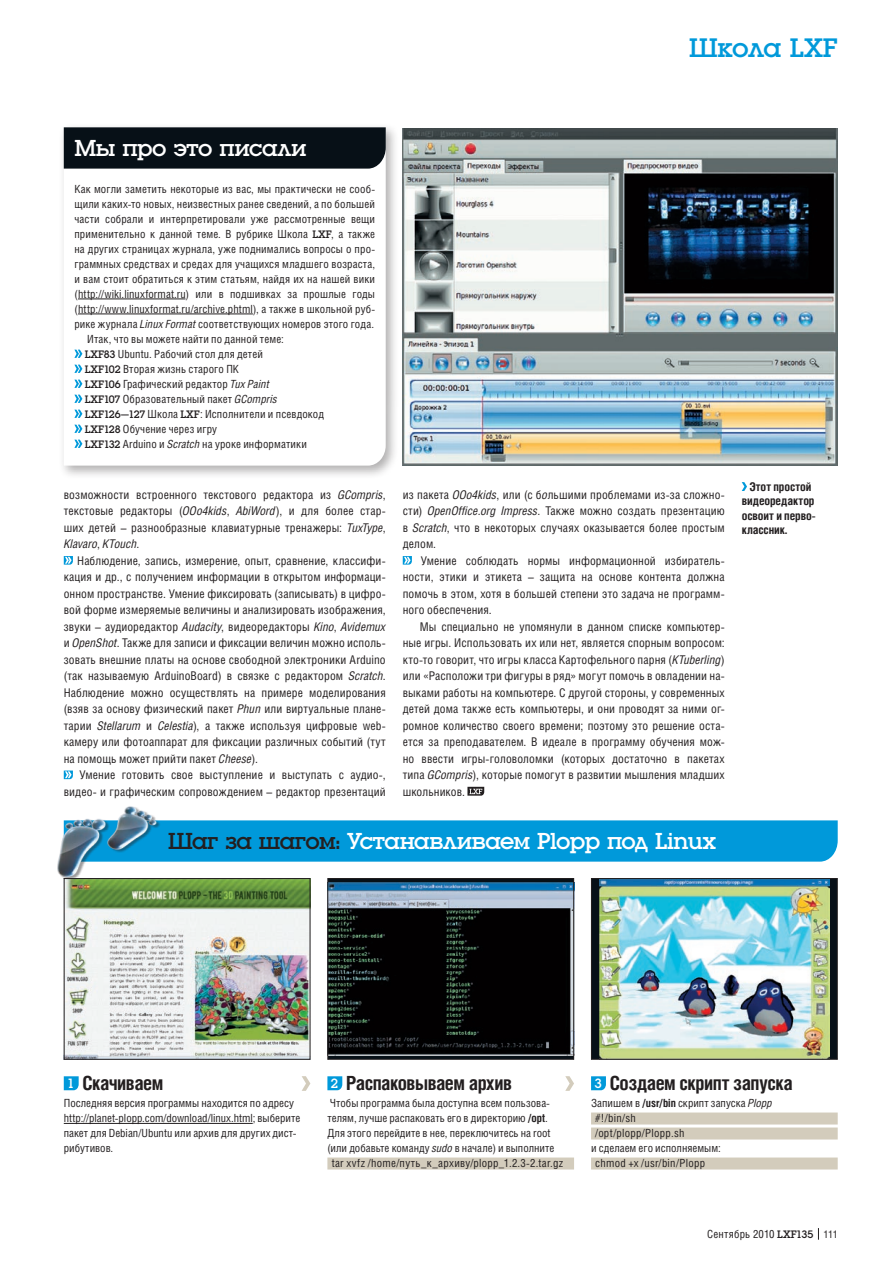
<style>
.page{position:relative;width:893px;height:1263px;background:#fff}
.page>*{position:absolute;margin:0;border:0;box-sizing:border-box;transform-origin:0 0}
.t1{font:27.75px "Luga";letter-spacing:-.015em;color:#0099da}
.Box_Title_Large{font:24px "Luga";letter-spacing:-.02em;color:#fff}
.Step_Subhead{font:700 19.5px "Helios Cond";letter-spacing:-.025em;color:#231f20}
.t2{font:13.95px "Luga";color:#fff}
.Text_1st{font:12px/16.5px "Helios Cond";letter-spacing:.01em;color:#231f20;text-align:justify}
.Text_Indent{font:12px/16.5px "Helios Cond";letter-spacing:.005em;color:#231f20;text-align:justify}
.Image_Caption{font:700 12px/14.2px "Helios Cond";letter-spacing:-.01em;color:#231f20}
.Box_Text_Medium_1s{font:11.25px/15px "Helios Cond";letter-spacing:.01em;color:#231f20;text-align:justify}
.Step_Text{font:11.25px/15px "Helios Cond";color:#231f20}
.Box_Code_1_line{font:11.25px "Helios Cond";letter-spacing:.02em;color:#231f20}
.Box_Text_Medium_in{font:11.25px "Helios Cond";letter-spacing:.01em;color:#231f20}
.s1{font-family:"Luga"}
.s2{font-style:italic}
.s3{color:#231f20}
.s4{font-weight:700}
.s5{font-size:10.5px}
</style>
<div class="page">
<svg style="left:818px;top:1228px;width:1px;height:12px"></svg>
<div style="left:59px;top:122px;width:340px;height:356px;background:#231f20;opacity:.35"></div>
<svg style="left:64px;top:169px;width:322px;height:297px"></svg>
<svg style="left:64px;top:556px;width:9px;height:9px"></svg>
<svg style="left:64px;top:770px;width:9px;height:9px"></svg>
<svg style="left:403px;top:556px;width:9px;height:9px"></svg>
<svg style="left:467px;top:787px;width:17px;height:9px"></svg>
<img style="left:403px;top:128px;width:435px;height:337px">
<svg style="left:742px;top:482px;width:5px;height:9px"></svg>
<div style="left:64px;top:127px;width:322px;height:42px;background:#071017"></div>
<hr style="left:78px;top:299px;width:108px;height:1px;background:#231f20">
<hr style="left:78px;top:314px;width:175px;height:1px;background:#231f20">
<svg style="left:74px;top:350px;width:8px;height:8px"></svg>
<svg style="left:74px;top:365px;width:8px;height:8px"></svg>
<svg style="left:74px;top:380px;width:8px;height:8px"></svg>
<svg style="left:74px;top:395px;width:8px;height:8px"></svg>
<svg style="left:74px;top:410px;width:8px;height:8px"></svg>
<svg style="left:74px;top:425px;width:8px;height:8px"></svg>
<svg style="left:74px;top:440px;width:8px;height:8px"></svg>
<img style="left:66px;top:880px;width:242px;height:178px">
<div style="left:64px;top:878px;width:246px;height:182px;border:1px solid #231f20"></div>
<div style="left:591px;top:878px;width:246px;height:181px;background:#071017"></div>
<img style="left:600px;top:880px;width:229px;height:178px">
<div style="left:591px;top:878px;width:247px;height:182px;border:1px solid #231f20"></div>
<svg style="left:329px;top:880px;width:243px;height:178px"></svg>
<img style="left:329px;top:883px;width:243px;height:172px">
<div style="left:327px;top:878px;width:247px;height:182px;border:1px solid #231f20"></div>
<div style="left:164px;top:820px;width:674px;height:42px;background:#0099da"></div>
<img style="left:57px;top:806px;width:107px;height:80px">
<hr style="left:64px;top:1123px;width:189px;height:1px;background:#231f20">
<svg style="left:64px;top:1076px;width:15px;height:14px"></svg>
<div style="left:327px;top:1157px;width:247px;height:12px;background:#d3ccbc"></div>
<svg style="left:327px;top:1076px;width:15px;height:14px"></svg>
<div style="left:591px;top:1112px;width:247px;height:12px;background:#d3ccbc"></div>
<div style="left:591px;top:1127px;width:247px;height:12px;background:#d3ccbc"></div>
<div style="left:591px;top:1157px;width:247px;height:12px;background:#d3ccbc"></div>
<svg style="left:591px;top:1076px;width:15px;height:14px"></svg>
<svg style="left:302px;top:1076px;width:8px;height:15px"></svg>
<svg style="left:565px;top:1076px;width:9px;height:15px"></svg>
<h1 class="t1" style="left:689px;top:34px;width:149px">Школа LXF</h1>
<p class="Box_Title_Large" style="left:74px;top:137px;width:234px">Мы про это писали</p>
<p class="Box_Text_Medium_1s" style="left:74px;top:181px;width:302px">Как могли заметить некоторые из вас, мы практически не сооб&shy;щили каких-то новых, неизвестных ранее сведений, а по большей части собрали и интерпретировали уже рассмотренные вещи применительно к данной теме. В рубрике Школа <span class="s1">LXF</span>, а также на других страницах журнала, уже поднимались вопросы о про&shy;граммных средствах и средах для учащихся младшего возраста, и вам стоит обратиться к этим статьям, найдя их на нашей вики (http://wiki.linuxformat.ru) или в подшивках за прошлые годы (http://www.linuxformat.ru/archive.phtml), а также в школьной руб&shy;рике журнала <span class="s2">Linux Format</span> соответствующих номеров этого года.</p>
<p class="Box_Text_Medium_in" style="left:87px;top:332px;width:198px">Итак, что вы можете найти по данной теме:</p>
<p class="Box_Text_Medium_1s" style="left:85px;top:346px;width:180px"><span class="s1">LXF83</span> Ubuntu. Рабочий стол для детей</p>
<p class="Box_Text_Medium_1s" style="left:85px;top:361px;width:156px"><span class="s1">LXF102</span> Вторая жизнь старого ПК</p>
<p class="Box_Text_Medium_1s" style="left:85px;top:376px;width:186px"><span class="s1">LXF106</span> Графический редактор <span class="s2">Tux Paint</span></p>
<p class="Box_Text_Medium_1s" style="left:85px;top:391px;width:194px"><span class="s1">LXF107</span> Образовательный пакет <span class="s2">GCompris</span></p>
<p class="Box_Text_Medium_1s" style="left:85px;top:406px;width:241px"><span class="s1">LXF126–127</span> Школа <span class="s1">LXF</span>: Исполнители и псевдокод</p>
<p class="Box_Text_Medium_1s" style="left:85px;top:421px;width:134px"><span class="s1">LXF128</span> Обучение через игру</p>
<p class="Box_Text_Medium_1s" style="left:85px;top:436px;width:224px"><span class="s1">LXF132</span> Arduino и <span class="s2">Scratch</span> на уроке информатики</p>
<p class="Text_1st" style="left:64px;top:486px;width:323px">возможности встроенного текстового редактора из <span class="s2">GСompris</span>, текстовые редакторы (<span class="s2">OOo4kids</span>, <span class="s2">AbiWord</span>), и для более стар&shy;ших детей – разнообразные клавиатурные тренажеры: <span class="s2">TuxType</span>, <span class="s2">Klavaro</span>, <span class="s2">KTouch</span>.</p>
<p class="Text_1st" style="left:64px;top:552px;width:323px;text-indent:13px">Наблюдение, запись, измерение, опыт, сравнение, классифи&shy;кация и др., с получением информации в открытом информаци&shy;онном пространстве. Умение фиксировать (записывать) в цифро&shy;вой форме измеряемые величины и анализировать изображения, звуки – аудиоредактор <span class="s2">Audacity</span>, видеоредакторы <span class="s2">Kino</span>, <span class="s2">Avidemux </span>и <span class="s2">OpenShot</span>. Также для записи и фиксации величин можно исполь&shy;зовать внешние платы на основе свободной электроники Arduino (так называемую ArduinoBoard) в связке с редактором <span class="s2">Scratch</span>.<br>Наблюдение можно осуществлять на примере моделирования (взяв за основу физический пакет <span class="s2">Phun</span> или виртуальные плане&shy;тарии <span class="s2">Stellarum</span> и <span class="s2">Celestia</span>), а также используя цифровые web&shy;камеру или фотоаппарат для фиксации различных событий (тут на помощь может прийти пакет <span class="s2">Cheese</span>).</p>
<p class="Text_1st" style="left:64px;top:766px;width:323px;text-align:right">Умение готовить свое выступление и выступать с аудио-, видео- и графическим сопровождением – редактор презентаций</p>
<p class="Text_1st" style="left:403px;top:486px;width:323px">из пакета <span class="s2">OOo4kids</span>, или (с б<span class="s2">о</span>льшими проблемами из-за сложно&shy;сти) <span class="s2">OpenOffice.org Impress</span>. Также можно создать презентацию в <span class="s2">Scratch</span>, что в некоторых случаях оказывается более простым делом.</p>
<p class="Text_1st" style="left:403px;top:552px;width:323px;text-align:left;text-indent:18px">Умение соблюдать нормы информационной избиратель-- ности, этики и этикета – защита на основе контента должна помочь в этом, хотя в большей степени это задача не программ&shy;ного обеспечения.</p>
<p class="Text_Indent" style="left:403px;top:618px;width:323px;text-indent:17px">Мы специально не упомянули в данном списке компьютер&shy;ные игры. Использовать их или нет, является спорным вопросом: кто-то говорит, что игры класса Картофельного парня (<span class="s2">KTuberling</span>) или «Расположи три фигуры в ряд» могут помочь в овладении на&shy;выками работы на компьютере. С другой стороны, у современных детей дома также есть компьютеры, и они проводят за ними ог&shy;ромное количество своего времени; поэтому это решение оста&shy;ется за преподавателем. В идеале в программу обучения мож&shy;но ввести игры-головоломки (которых достаточно в пакетах типа <span class="s2">GCompris</span>), которые помогут в развитии мышления младших школьников.</p>
<p class="Image_Caption" style="left:742px;top:479px;width:76px;text-indent:8px">Этот простой видеоредактор освоит и перво&shy;классник.</p>
<p class="Box_Title_Large" style="left:168px;top:830px;width:550px"><span class="s3">Шаг за шагом:</span> Устанавливаем Plopp под Linux</p>
<p class="t2" style="left:67px;top:1076px;width:9px">1</p>
<p class="Step_Subhead" style="left:82px;top:1072px;width:82px">Скачиваем</p>
<p class="Step_Text" style="left:64px;top:1096px;width:238px">Последняя версия программы находится по адресу http://planet-plopp.com/download/linux.html; выберите пакет для Debian/Ubuntu или архив для других дист&shy;рибутивов.</p>
<p class="t2" style="left:331px;top:1076px;width:9px">2</p>
<p class="Step_Subhead" style="left:346px;top:1072px;width:168px">Распаковываем архив</p>
<p class="Step_Text" style="left:327px;top:1096px;width:229px">Чтобы программа была доступна всем пользова&shy;телям, лучше распаковать его в директорию <span class="s4">/opt</span>.<br>Для этого перейдите в нее, переключитесь на root (или добавьте команду <span class="s2">sudo</span> в начале) и выполните</p>
<p class="Box_Code_1_line" style="left:332px;top:1157px;width:233px">tar xvfz /home/путь_к_архиву/plopp_1.2.3-2.tar.gz</p>
<p class="t2" style="left:594px;top:1076px;width:9px">3</p>
<p class="Step_Subhead" style="left:610px;top:1072px;width:184px">Cоздаем скрипт запуска</p>
<p class="Step_Text" style="left:591px;top:1096px;width:183px">Запишем в <span class="s4">/usr/bin</span> скрипт запуска <span class="s2">Plopp</span></p>
<p class="Box_Code_1_line" style="left:595px;top:1112px;width:42px">#!/bin/sh</p>
<p class="Box_Code_1_line" style="left:595px;top:1127px;width:91px">/opt/plopp/Plopp.sh</p>
<p class="Step_Text" style="left:591px;top:1141px;width:131px">и сделаем его исполняемым:</p>
<p class="Box_Code_1_line" style="left:595px;top:1157px;width:111px">chmod +x /usr/bin/Plopp</p>
<p class="Box_Text_Medium_1s" style="left:707px;top:1226px;width:132px">Сентябрь 2010 <span class="s1">LXF135</span> <span class="s5">111</span></p>
</div>
